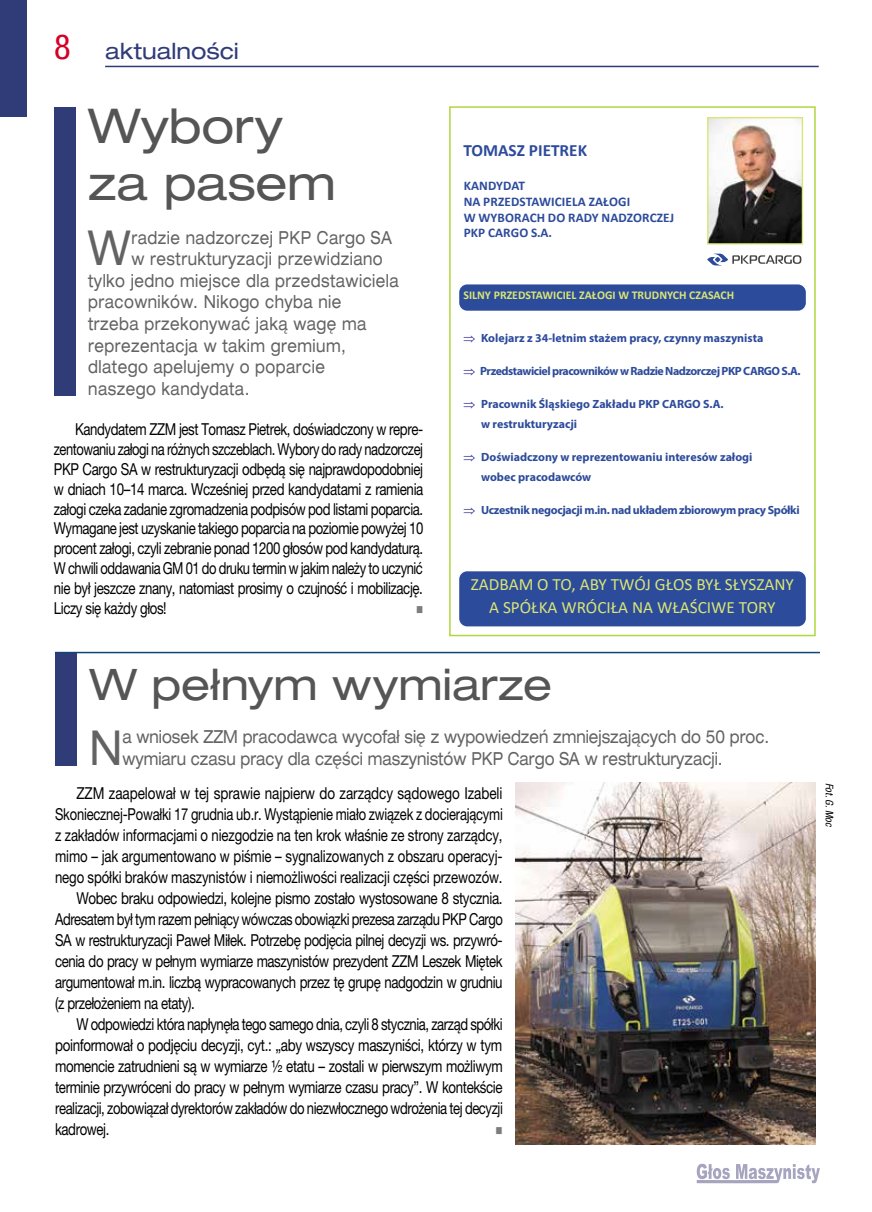
<style>
.page{position:relative;width:872px;height:1212px;background:#fff}
.page>*{position:absolute;margin:0;border:0;box-sizing:border-box;transform-origin:0 0}
.t1{font:expanded 48.3px "Helvetica Neue LT Pro";color:#636363;scale:.8 1}
.t2{font:expanded 48px/57.6px "Helvetica Neue LT Pro";letter-spacing:-.005em;color:#555}
.t3{font:expanded 43.5px "Helvetica Neue LT Pro";color:#555}
.t4{font:expanded 22.5px "Helvetica Neue LT Pro";color:#303c78}
.t5{font:expanded 18px "Helvetica Neue LT Pro";letter-spacing:.03em;color:#636363;scale:.8 1}
.t6{font:expanded 18px/21.6px "Helvetica Neue LT Pro";color:#636363;scale:.8 1}
.t7{font:17.25px/22.4px "Calibri";color:#d9e674;text-align:center}
.t8{font:700 17.25px "Calibri";color:#2d4b9b}
.t9{font:16.5px/19.8px "Helvetica Neue LT Pro";letter-spacing:-.03em;color:#000;text-align:justify;scale:.8 1}
.t10{font:16.5px "Helvetica Neue LT Pro";letter-spacing:-.03em;color:#000;scale:.79 1}
.t11{font:16.5px "Helvetica Neue LT Pro";letter-spacing:-.01em;color:#000;scale:.8 1}
.t12{font:16.5px "Helvetica Neue LT Pro";letter-spacing:-.03em;color:#000;scale:.81 1}
.t13{font:16.5px "Helvetica Neue LT Pro";letter-spacing:-.03em;color:#000;scale:.78 1}
.t14{font:16.5px "Helvetica Neue LT Pro";letter-spacing:-.005em;color:#000;scale:.82 1}
.t15{font:700 13.2px/15.9px "Calibri";letter-spacing:.01em;color:#2d4b9b}
.t16{font:12px "Wingdings";color:#7d7d7d;scale:.8 1}
.t17{font:700 11.85px/19.8px "Myriad Pro";letter-spacing:-.005em;color:#2d4b9b}
.t18{font:700 11.85px "Myriad Pro";letter-spacing:-.04em;color:#2d4b9b}
.t19{font:700 11.85px "Myriad Pro";letter-spacing:-.03em;color:#2d4b9b}
.t20{font:700 11.85px "Calibri";color:#d9e674}
.t21{font:italic condensed 10.5px "Helvetica Neue LT Pro";color:#000}
.s1{font-stretch:condensed;font-size:34.5px;color:#d40026}
.s2{color:#000080}
</style>
<div class="page">
<svg style="left:696px;top:1164px;width:124px;height:19px"></svg>
<div style="left:0;top:0;width:27px;height:117px;background:#303c78"></div>
<hr style="left:105px;top:66px;width:713px;height:1px;background:#303c78">
<div style="left:54px;top:107px;width:21px;height:288px;background:#303c78"></div>
<div style="left:55px;top:652px;width:22px;height:114px;background:#303c78"></div>
<div style="left:459px;top:284px;width:347px;height:27px;background:#2d4b9b;border-radius:8px"></div>
<div style="left:459px;top:571px;width:347px;height:55px;background:#2d4b9b;border-radius:8px"></div>
<img style="left:709px;top:119px;width:92px;height:124px">
<div style="left:707px;top:117px;width:96px;height:128px;border:1px solid #d9e674"></div>
<svg style="left:707px;top:254px;width:94px;height:11px"></svg>
<hr style="left:55px;top:652px;width:765px;height:1px;background:#0f447b">
<img style="left:515px;top:783px;width:300px;height:362px">
<h3 class="t4" style="left:54px;top:37px;width:186px"><span class="s1">8</span> aktualności</h3>
<h2 class="t2" style="left:88px;top:95px;width:249px">Wybory za pasem</h2>
<h1 class="t1" style="left:88px;top:217px;width:54px">W</h1>
<p class="t5" style="left:132px;top:226px;width:327px">radzie nadzorczej PKP Cargo SA</p>
<p class="t5" style="left:132px;top:247px;width:315px">w restrukturyzacji przewidziano</p>
<p class="t5" style="left:88px;top:269px;width:390px">tylko jedno miejsce dla przedstawiciela</p>
<p class="t5" style="left:88px;top:291px;width:318px">pracowników. Nikogo chyba nie</p>
<p class="t5" style="left:88px;top:312px;width:349px">trzeba przekonywać jaką wagę ma</p>
<p class="t5" style="left:88px;top:334px;width:324px">reprezentacja w takim gremium,</p>
<p class="t5" style="left:88px;top:355px;width:297px">dlatego apelujemy o poparcie</p>
<p class="t5" style="left:88px;top:377px;width:203px">naszego kandydata.</p>
<p class="t9" style="left:54px;top:419px;width:463px;text-indent:21px">Kandydatem ZZM jest Tomasz Pietrek, doświadczony w repre&shy;zentowaniu załogi na różnych szczeblach. Wybory do rady nadzorczej PKP Cargo SA w restrukturyzacji odbędą się najprawdopodobniej w dniach 10–14 marca. Wcześniej przed kandydatami z ramienia załogi czeka zadanie zgromadzenia podpisów pod listami poparcia.<br>Wymagane jest uzyskanie takiego poparcia na poziomie powyżej 10 procent załogi, czyli zebranie ponad 1200 głosów pod kandydaturą.<br>W chwili oddawania GM 01 do druku termin w jakim należy to uczynić nie był jeszcze znany, natomiast prosimy o czujność i mobilizację.<br>Liczy się każdy głos!</p>
<p class="t16" style="left:416px;top:603px;width:10px">■</p>
<p class="t8" style="left:463px;top:138px;width:125px">TOMASZ PIETREK</p>
<p class="t15" style="left:464px;top:177px;width:212px">KANDYDAT<br>NA PRZEDSTAWICIELA ZAŁOGI<br>W WYBORACH DO RADY NADZORCZEJ<br>PKP CARGO S.A.</p>
<p class="t20" style="left:463px;top:286px;width:272px">SILNY PRZEDSTAWICIEL ZAŁOGI W TRUDNYCH CZASACH</p>
<p class="t17" style="left:463px;top:328px;width:301px"><span class="s2">⇒</span> Kolejarz z 34-letnim stażem pracy, czynny maszynista</p>
<p class="t18" style="left:463px;top:363px;width:338px"><span class="s2">⇒</span> Przedstawiciel pracowników w Radzie Nadzorczej PKP CARGO S.A.</p>
<p class="t17" style="left:481px;top:394px;width:244px;text-indent:-18px"><span class="s2">⇒</span> Pracownik Śląskiego Zakładu PKP CARGO S.A. w restrukturyzacji</p>
<p class="t17" style="left:481px;top:447px;width:273px;text-indent:-18px"><span class="s2">⇒</span> Doświadczony w reprezentowaniu interesów załogi wobec pracodawców</p>
<p class="t19" style="left:463px;top:502px;width:338px"><span class="s2">⇒</span> Uczestnik negocjacji m.in. nad układem zbiorowym pracy Spółki</p>
<p class="t7" style="left:471px;top:573px;width:324px">ZADBAM O TO, ABY TWÓJ GŁOS BYŁ SŁYSZANY<br>A SPÓŁKA WRÓCIŁA NA WŁAŚCIWE TORY</p>
<h3 class="t3" style="left:89px;top:657px;width:464px">W pełnym wymiarze</h3>
<h1 class="t1" style="left:89px;top:717px;width:43px">N</h1>
<p class="t6" style="left:122px;top:726px;width:810px">a wniosek ZZM pracodawca wycofał się z wypowiedzeń zmniejszających do 50 proc. wymiaru czasu pracy dla części maszynistów PKP Cargo SA w restrukturyzacji.</p>
<p class="t14" style="left:76px;top:783px;width:521px">ZZM zaapelował w tej sprawie najpierw do zarządcy sądowego Izabeli</p>
<p class="t13" style="left:55px;top:804px;width:575px">Skoniecznej-Powałki 17 grudnia ub.r. Wystąpienie miało związek z docierającymi</p>
<p class="t11" style="left:55px;top:825px;width:561px">z zakładów informacjami o niezgodzie na ten krok właśnie ze strony zarządcy,</p>
<p class="t11" style="left:55px;top:846px;width:561px">mimo – jak argumentowano w piśmie – sygnalizowanych z obszaru operacyj-</p>
<p class="t11" style="left:55px;top:867px;width:561px">nego spółki braków maszynistów i niemożliwości realizacji części przewozów.</p>
<p class="t12" style="left:76px;top:888px;width:528px">Wobec braku odpowiedzi, kolejne pismo zostało wystosowane 8 stycznia.</p>
<p class="t10" style="left:55px;top:909px;width:568px">Adresatem był tym razem pełniący wówczas obowiązki prezesa zarządu PKP Cargo</p>
<p class="t9" style="left:55px;top:930px;width:561px">SA w restrukturyzacji Paweł Miłek. Potrzebę podjęcia pilnej decyzji ws. przywró-</p>
<p class="t9" style="left:55px;top:951px;width:561px">cenia do pracy w pełnym wymiarze maszynistów prezydent ZZM Leszek Miętek</p>
<p class="t9" style="left:55px;top:972px;width:561px">argumentował m.in. liczbą wypracowanych przez tę grupę nadgodzin w grudniu</p>
<p class="t9" style="left:55px;top:993px;width:176px">(z przełożeniem na etaty).</p>
<p class="t10" style="left:76px;top:1014px;width:541px">W odpowiedzi która napłynęła tego samego dnia, czyli 8 stycznia, zarząd spółki</p>
<p class="t12" style="left:55px;top:1035px;width:553px">poinformował o podjęciu decyzji, cyt.: „aby wszyscy maszyniści, którzy w tym</p>
<p class="t12" style="left:55px;top:1056px;width:554px">momencie zatrudnieni są w wymiarze ½ etatu – zostali w pierwszym możliwym</p>
<p class="t9" style="left:55px;top:1077px;width:561px">terminie przywróceni do pracy w pełnym wymiarze czasu pracy”. W kontekście</p>
<p class="t10" style="left:55px;top:1098px;width:568px">realizacji, zobowiązał dyrektorów zakładów do niezwłocznego wdrożenia tej decyzji</p>
<p class="t9" style="left:55px;top:1119px;width:69px">kadrowej.</p>
<p class="t16" style="left:495px;top:1125px;width:10px">■</p>
<p class="t21" style="left:835px;top:783px;width:45px;rotate:90deg">Fot. G. Moc</p>
</div>
